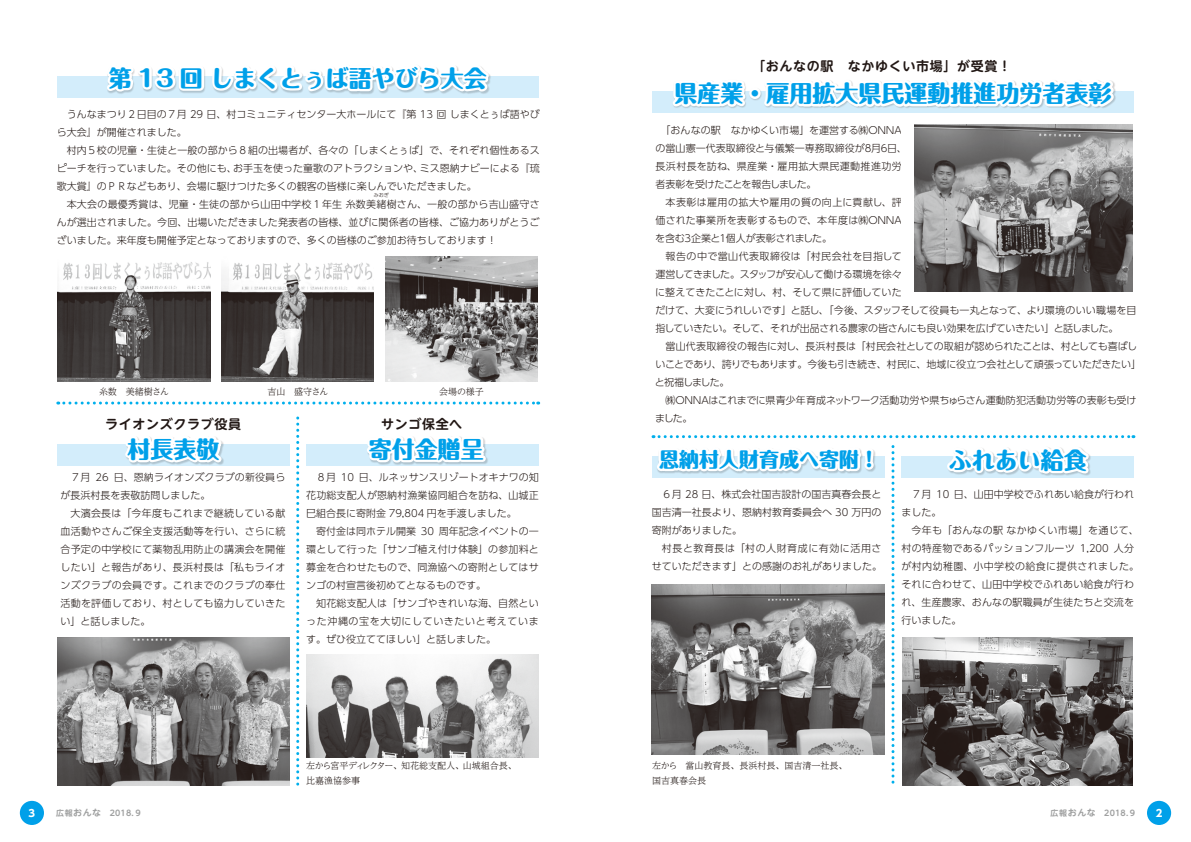
<style>
.page{position:relative;width:1191px;height:842px;background:#fff}
.page>*{position:absolute;margin:0;border:0;box-sizing:border-box;transform-origin:0 0}
.t1{font:800 23px "Maru Fo Pro";color:#00a0e9}
.t2{font:800 20px "Maru Fo Pro";color:#00a0e9}
.t3{font:700 13px "UD Shin M Go Pr 6 N De";letter-spacing:.05em;color:#221815}
.t4{font:300 10px/18px "UD Shin Go Pr 6 N";letter-spacing:.005em;color:#221815}
.t5{font:300 10px/18px "UD Shin Go Pr 6 N";letter-spacing:-.015em;color:#221815}
.t6{font:300 10px/18px "UD Shin Go Pr 6 N";letter-spacing:.025em;color:#221815}
.t7{font:300 10px "UD Shin Go Pr 6 N";letter-spacing:.035em;color:#221815}
.t8{font:300 10px "UD Shin Go Pr 6 N";letter-spacing:.045em;color:#221815}
.t9{font:300 10px "UD Shin Go Pr 6 N";letter-spacing:-.035em;color:#221815}
.t10{font:300 10px "UD Shin Go Pr 6 N";letter-spacing:-.025em;color:#221815}
.t11{font:700 10px "UD Shin Go Pr 6 N";color:#fff}
.t12{font:300 9px/15px "UD Reimin Pr 6 N";color:#221815}
.t13{font:700 8.9px "UD Shin M Go Pr 6 N De";letter-spacing:.06em;color:#9fa0a0}
.t14{font:700 7.9px "UD Shin M Go Pr 6 N De";letter-spacing:.025em;color:#9fa0a0}
.t15{font:300 5px "UD Shin Go Pr 6 N";color:#221815}
.s1{font-size:7.9px}
</style>
<div class="page">
<div style="left:652px;top:91px;width:482px;height:21px;background:#d3edfb"></div>
<div style="left:57px;top:76px;width:482px;height:21px;background:#d3edfb"></div>
<svg style="left:668px;top:80px;width:453px;height:33px"></svg>
<svg style="left:57px;top:66px;width:434px;height:32px"></svg>
<img style="left:914px;top:124px;width:219px;height:167px">
<svg style="left:651px;top:435px;width:483px;height:349px"></svg>
<img style="left:652px;top:585px;width:232px;height:170px">
<img style="left:902px;top:637px;width:231px;height:149px">
<img style="left:58px;top:262px;width:152px;height:120px">
<img style="left:221px;top:262px;width:153px;height:120px">
<img style="left:385px;top:257px;width:153px;height:124px">
<svg style="left:58px;top:402px;width:481px;height:384px"></svg>
<img style="left:306px;top:655px;width:233px;height:102px">
<img style="left:58px;top:637px;width:231px;height:148px">
<div style="left:20px;top:801px;width:24px;height:24px;background:#00a0e9;border-radius:50%"></div>
<div style="left:1147px;top:801px;width:24px;height:24px;background:#00a0e9;border-radius:50%"></div>
<h1 class="t1" style="left:109px;top:60px;width:379px">第 13 回しまくとぅば語やびら大会</h1>
<p class="t4" style="left:57px;top:104px;width:484px">　うんなまつり２日目の７月 29 日、村コミュニティセンター大ホールにて『第 13 回しまくとぅば語やび</p>
<p class="t4" style="left:57px;top:122px;width:131px">ら大会』が開催されました。</p>
<p class="t4" style="left:57px;top:140px;width:484px">　村内５校の児童・生徒と一般の部から８組の出場者が、各々の「しまくとぅば」で、それぞれ個性あるス</p>
<p class="t4" style="left:420px;top:158px;width:121px">ミス恩納ナビーによる『琉</p>
<p class="t4" style="left:57px;top:158px;width:484px">ピーチを行っていました。その他にも、<br>歌大賞』のＰＲなどもあり、会場に駆けつけた多くの観客の皆様に楽しんでいただきました。<br>　本大会の最優秀賞は、児童・生徒の部から山田中学校１年生糸数美緒樹さん、一般の部から吉山盛守さんが選出されました。今回、出場いただきました発表者の皆様、並びに関係者の皆様、ご協力ありがとうございました。来年度も開催予定となっておりますので、多くの皆様のご参加お待ちしております!</p>
<p class="t4" style="left:233px;top:158px;width:192px">お手玉を使った童歌のアトラクションや、</p>
<p class="t15" style="left:374px;top:191px;width:16px">みおぎ</p>
<p class="t12" style="left:99px;top:384px;width:72px">糸数　美緒樹さん</p>
<h3 class="t3" style="left:105px;top:413px;width:137px">ライオンズクラブ役員</h3>
<p class="t12" style="left:267px;top:384px;width:63px">吉山　盛守さん</p>
<p class="t12" style="left:439px;top:384px;width:46px">会場の様子</p>
<h3 class="t3" style="left:381px;top:413px;width:83px">サンゴ保全へ</h3>
<h1 class="t1" style="left:127px;top:431px;width:94px">村長表敬</h1>
<p class="t4" style="left:114px;top:468px;width:173px">日、恩納ライオンズクラブの新役員ら</p>
<p class="t6" style="left:60px;top:468px;width:226px">　７月<br>が長浜村長を表敬訪問しました。<br>　大濱会長は「今年度もこれまで継続している献血活動やさんご保全支援活動等を行い、さらに統合予定の中学校にて薬物乱用防止の講演会を開催したい」と報告があり、長浜村長は「私もライオンズクラブの会員です。これまでのクラブの奉仕活動を評価しており、村としても協力していきたい」と話しました。</p>
<p class="t4" style="left:96px;top:468px;width:15px">26</p>
<h1 class="t1" style="left:369px;top:431px;width:116px">寄付金贈呈</h1>
<p class="t4" style="left:359px;top:468px;width:181px">日、ルネッサンスリゾートオキナワの知</p>
<p class="t4" style="left:306px;top:468px;width:31px">　８月</p>
<p class="t4" style="left:306px;top:486px;width:234px">花功総支配人が恩納村漁業協同組合を訪ね、山城正</p>
<p class="t4" style="left:306px;top:504px;width:212px">巳組合長に寄附金 79,804 円を手渡しました。</p>
<p class="t4" style="left:439px;top:522px;width:101px">周年記念イベントの一</p>
<p class="t4" style="left:341px;top:468px;width:15px">10</p>
<p class="t4" style="left:306px;top:522px;width:234px">　寄付金は同ホテル開業<br>環として行った「サンゴ植え付け体験」の参加料と募金を合わせたもので、同漁協への寄附としてはサンゴの村宣言後初めてとなるものです。<br>　知花総支配人は「サンゴやきれいな海、自然といった沖縄の宝を大切にしていきたいと考えています。ぜひ役立ててほしい」と話しました。</p>
<p class="t4" style="left:421px;top:522px;width:15px">30</p>
<p class="t11" style="left:29px;top:805px;width:8px">3</p>
<p class="t13" style="left:56px;top:805px;width:47px"><span class="s1">広報</span>おんな</p>
<p class="t14" style="left:110px;top:806px;width:34px">2018.９</p>
<p class="t12" style="left:306px;top:757px;width:212px">左から宮平ディレクター、知花総支配人、山城組合長、比嘉漁協参事</p>
<h3 class="t3" style="left:752px;top:55px;width:260px">「おんなの駅　なかゆくい市場」が受賞!</h3>
<h1 class="t1" style="left:674px;top:75px;width:438px">県産業・雇用拡大県民運動推進功労者表彰</h1>
<p class="t4" style="left:887px;top:121px;width:21px;text-indent:-231px">　「おんなの駅　なかゆくい市場」を運営する㈱ＯＮＮＡ日、</p>
<p class="t4" style="left:655px;top:139px;width:211px">の當山憲一代表取締役と与儀繁一専務取締役が</p>
<p class="t7" style="left:655px;top:158px;width:248px">長浜村長を訪ね、県産業・雇用拡大県民運動推進功労</p>
<p class="t9" style="left:655px;top:176px;width:162px">者表彰を受けたことを報告しました。</p>
<p class="t8" style="left:655px;top:194px;width:248px">　本表彰は雇用の拡大や雇用の質の向上に貢献し、評</p>
<p class="t4" style="left:655px;top:211px;width:249px">価された事業所を表彰するもので、本年度は㈱ＯＮＮＡ</p>
<p class="t10" style="left:726px;top:230px;width:108px">個人が表彰されました。</p>
<p class="t4" style="left:871px;top:139px;width:11px">月</p>
<p class="t4" style="left:863px;top:139px;width:11px">８</p>
<p class="t4" style="left:879px;top:139px;width:11px">６</p>
<p class="t5" style="left:655px;top:229px;width:488px">を含む<br>　報告の中で當山代表取締役は「村民会社を目指して<br>運営してきました。スタッフが安心して働ける環境を徐々<br>に整えてきたことに対し、村、そして県に評価していた<br>だけて、大変にうれしいです」と話し、「今後、スタッフそして役員も一丸となって、より環境のいい職場を目指していきたい。そして、それが出品される農家の皆さんにも良い効果を広げていきたい」と話しました。<br>　當山代表取締役の報告に対し、長浜村長は「村民会社としての取組が認められたことは、村としても喜ばしいことであり、誇りでもあります。今後も引き続き、村民に、地域に役立つ会社として頑張っていただきたい「と祝福しました。<br>　㈱ＯＮＮＡはこれまでに県青少年育成ネットワーク活動功労や県ちゅらさん運動防犯活動功労等の表彰も受けました。</p>
<p class="t4" style="left:691px;top:229px;width:31px">企業と</p>
<p class="t4" style="left:683px;top:229px;width:11px">３</p>
<p class="t4" style="left:718px;top:229px;width:11px">１</p>
<h2 class="t2" style="left:659px;top:443px;width:221px">恩納村人財育成へ寄附！</h2>
<p class="t4" style="left:652px;top:485px;width:231px">　６月 28 日、株式会社国吉設計の国吉真春会長と国吉清一社長より、恩納村教育委員会へ 30 万円の寄附がありました。<br>　村長と教育長は「村の人財育成に有効に活用させていただきます」との感謝のお礼がありました。</p>
<h1 class="t1" style="left:948px;top:442px;width:139px">ふれあい給食</h1>
<p class="t4" style="left:954px;top:485px;width:181px">日、山田中学校でふれあい給食が行われ</p>
<p class="t4" style="left:901px;top:485px;width:31px">　７月</p>
<p class="t4" style="left:901px;top:503px;width:41px">ました。</p>
<p class="t6" style="left:901px;top:521px;width:239px">　今年も「おんなの駅なかゆくい市場」を通じて、</p>
<p class="t4" style="left:1113px;top:539px;width:22px">人分</p>
<p class="t4" style="left:936px;top:485px;width:15px">10</p>
<p class="t4" style="left:901px;top:539px;width:239px">村の特産物であるパッションフルーツ<br>が村内幼稚園、小中学校の給食に提供されました。それに合わせて、山田中学校でふれあい給食が行われ、生産農家、おんなの駅職員が生徒たちと交流を行いました。</p>
<p class="t4" style="left:1079px;top:539px;width:30px">1,200</p>
<p class="t12" style="left:652px;top:757px;width:197px">左から　當山教育長、長浜村長、国吉清一社長、国吉真春会長</p>
<p class="t13" style="left:1050px;top:805px;width:47px"><span class="s1">広報</span>おんな</p>
<p class="t14" style="left:1104px;top:806px;width:34px">2018.９</p>
<p class="t11" style="left:1155px;top:805px;width:8px">2</p>
</div>
